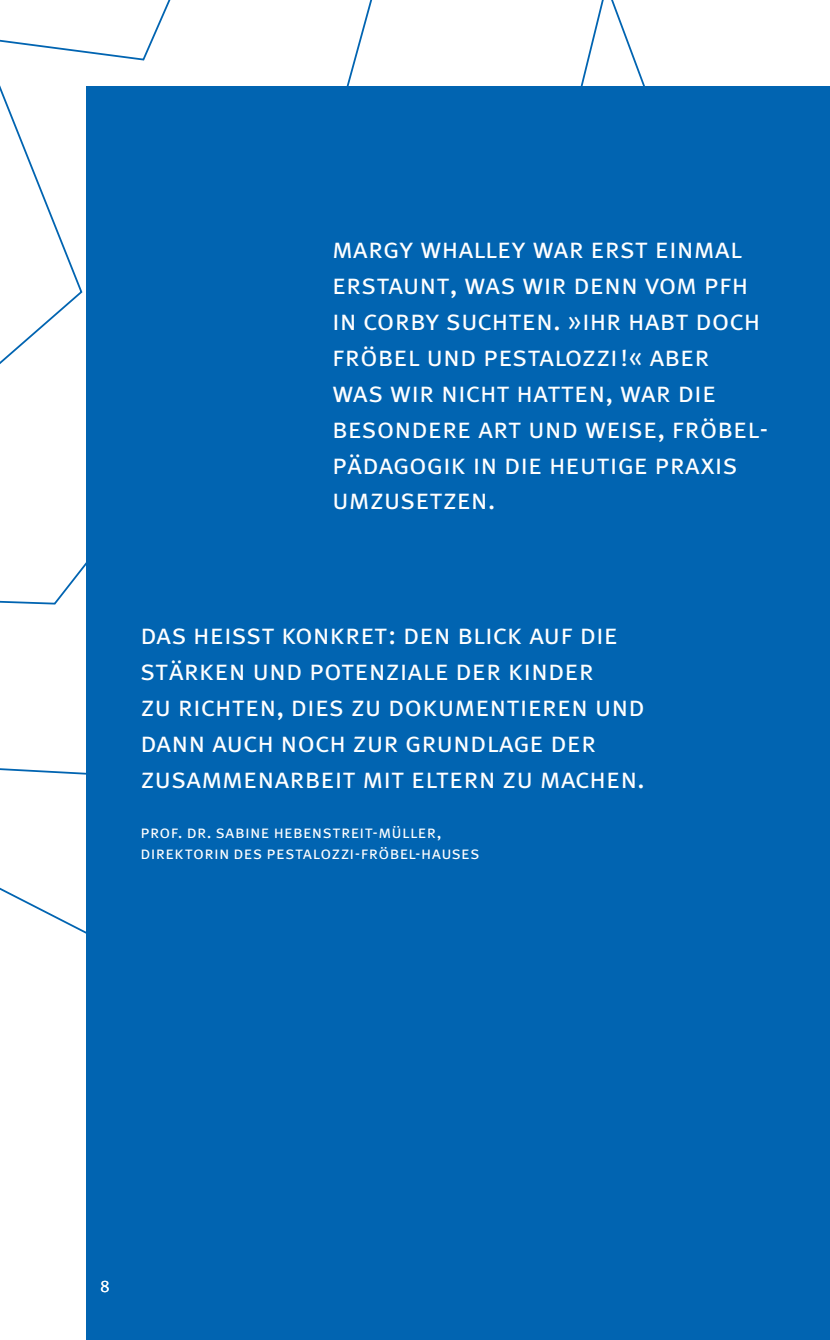
<style>
.page{position:relative;width:830px;height:1340px;background:#fff}
.page>*{position:absolute;margin:0;border:0;box-sizing:border-box;transform-origin:0 0}
.t1{font:29.25px/35.8px "Meta Plus Normal Caps";color:#fff}
.t2{font:18px/21.4px "Meta Plus Normal Caps";letter-spacing:.015em;color:#fff}
.t3{font:16.88px "Meta Plus Normal Caps";color:#fff}
.s1{font-size:23.4px}
</style>
<div class="page">
<svg style="left:0;top:0;width:372px;height:605px"></svg>
<div style="left:86px;top:86px;width:743px;height:1253px;background:#0164b1"></div>
<p class="t1" style="left:332px;top:230px;width:437px">margy whalley war erst einmal erstaunt, was wir denn vom pfh in corby suchten. »ihr habt doch fröbel und pestalozzi<span class="s1">!</span>« aber was wir nicht hatten, war die besondere art und weise, fröbel&shy;pädagogik in die heutige praxis umzusetzen.</p>
<p class="t1" style="left:140px;top:615px;width:506px">das heisst konkret: den blick auf die stärken und potenziale der kinder<br>zu richten, dies zu dokumentieren und dann auch noch zur grundlage der zusammenarbeit mit eltern zu machen.</p>
<p class="t2" style="left:140px;top:820px;width:340px">prof. dr. sabine hebenstreit-müller, direktorin des pestalozzi-fröbel-hauses</p>
<p class="t3" style="left:100px;top:1276px;width:11px">8</p>
</div>
